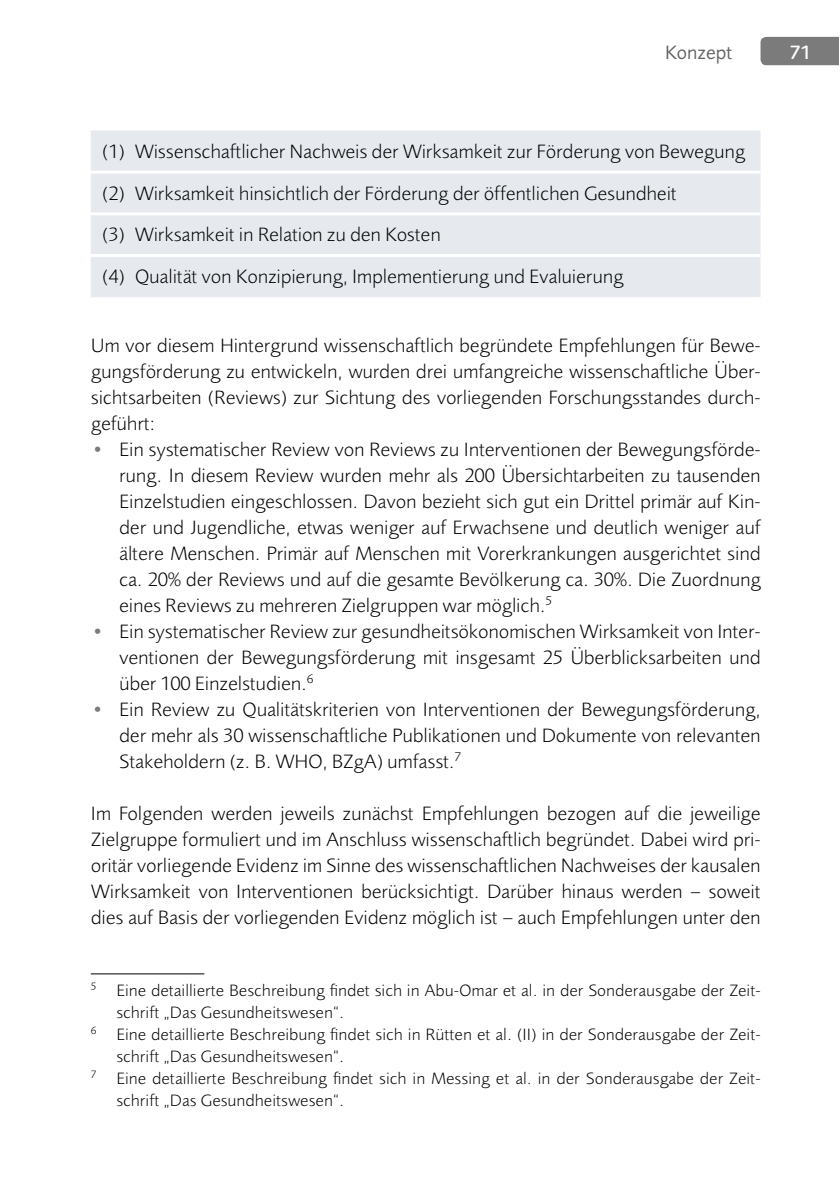
<style>
.page{position:relative;width:840px;height:1191px;background:#fff}
.page>*{position:absolute;margin:0;border:0;box-sizing:border-box;transform-origin:0 0}
.t1{font:300 20px/26px "Foundry Sans";color:#000;text-align:justify}
.t2{font:20px "Foundry Sans";color:#626261}
.t3{font:500 20px "Foundry Sans";color:#fff}
.t4{font:300 17px "Foundry Sans";letter-spacing:.01em;color:#000}
.s1{color:#7a7b7a}
</style>
<div class="page">
<div style="left:760px;top:37px;width:78px;height:28px;background:#7a7b7a"></div>
<div style="left:91px;top:130px;width:669px;height:167px;background:#e6eaef"></div>
<hr style="left:91px;top:171px;width:669px;height:3px;background:#fff">
<hr style="left:91px;top:212px;width:669px;height:3px;background:#fff">
<hr style="left:91px;top:254px;width:669px;height:3px;background:#fff">
<hr style="left:91px;top:973px;width:113px;height:1px;background:#000">
<p class="t2" style="left:665px;top:40px;width:68px">Konzept</p>
<p class="t3" style="left:789px;top:40px;width:23px">71</p>
<p class="t1" style="left:102px;top:130px;width:644px;line-height:41.6px;text-align:left">(1) Wissenschaftlicher Nachweis der Wirksamkeit zur Förderung von Bewegung (2) Wirksamkeit hinsichtlich der Förderung der öffentlichen Gesundheit<br>(3) Wirksamkeit in Relation zu den Kosten<br>(4) Qualität von Konzipierung, Implementierung und Evaluierung</p>
<p class="t1" style="left:91px;top:333px;width:671px">Um vor diesem Hintergrund wissenschaftlich begründete Empfehlungen für Bewe&shy;gungsförderung zu entwickeln, wurden drei umfangreiche wissenschaftliche Über&shy;sichtsarbeiten (Reviews) zur Sichtung des vorliegenden Forschungsstandes durch&shy;geführt:</p>
<p class="t1" style="left:119px;top:436px;width:642px;text-indent:-28px"><span class="s1">•</span> Ein systematischer Review von Reviews zu Interventionen der Bewegungsförde&shy;rung. In diesem Review wurden mehr als 200 Übersichtarbeiten zu tausenden Einzelstudien eingeschlossen. Davon bezieht sich gut ein Drittel primär auf Kin&shy;der und Jugendliche, etwas weniger auf Erwachsene und deutlich weniger auf ältere Menschen. Primär auf Menschen mit Vorerkrankungen ausgerichtet sind ca. 20% der Reviews und auf die gesamte Bevölkerung ca. 30%. Die Zuordnung eines Reviews zu mehreren Zielgruppen war möglich.<sup>5</sup></p>
<p class="t1" style="left:119px;top:618px;width:642px;text-indent:-28px"><span class="s1">•</span> Ein systematischer Review zur gesundheitsökonomischen Wirksamkeit von Inter&shy;ventionen der Bewegungsförderung mit insgesamt 25 Überblicksarbeiten und über 100 Einzelstudien.<sup>6</sup></p>
<p class="t1" style="left:119px;top:696px;width:642px;text-indent:-28px"><span class="s1">•</span> Ein Review zu Qualitätskriterien von Interventionen der Bewegungsförderung, der mehr als 30 wissenschaftliche Publikationen und Dokumente von relevanten Stakeholdern (z. B. WHO, BZgA) umfasst.<sup>7</sup></p>
<p class="t1" style="left:91px;top:800px;width:671px">Im Folgenden werden jeweils zunächst Empfehlungen bezogen auf die jeweilige Zielgruppe formuliert und im Anschluss wissenschaftlich begründet. Dabei wird pri&shy;oritär vorliegende Evidenz im Sinne des wissenschaftlichen Nachweises der kausalen Wirksamkeit von Interventionen berücksichtigt. Darüber hinaus werden – soweit dies auf Basis der vorliegenden Evidenz möglich ist – auch Empfehlungen unter den</p>
<p class="t4" style="left:91px;top:980px;width:670px"><sup>5</sup> Eine detaillierte Beschreibung findet sich in Abu-Omar et al. in der Sonderausgabe der Zeit-</p>
<p class="t4" style="left:116px;top:1002px;width:229px">schrift „Das Gesundheitswesen“.</p>
<p class="t4" style="left:91px;top:1024px;width:671px"><sup>6</sup> Eine detaillierte Beschreibung findet sich in Rütten et al. (II) in der Sonderausgabe der Zeit-</p>
<p class="t4" style="left:116px;top:1046px;width:229px">schrift „Das Gesundheitswesen“.</p>
<p class="t4" style="left:91px;top:1068px;width:670px"><sup>7</sup> Eine detaillierte Beschreibung findet sich in Messing et al. in der Sonderausgabe der Zeit-</p>
<p class="t4" style="left:116px;top:1090px;width:229px">schrift „Das Gesundheitswesen“.</p>
</div>
